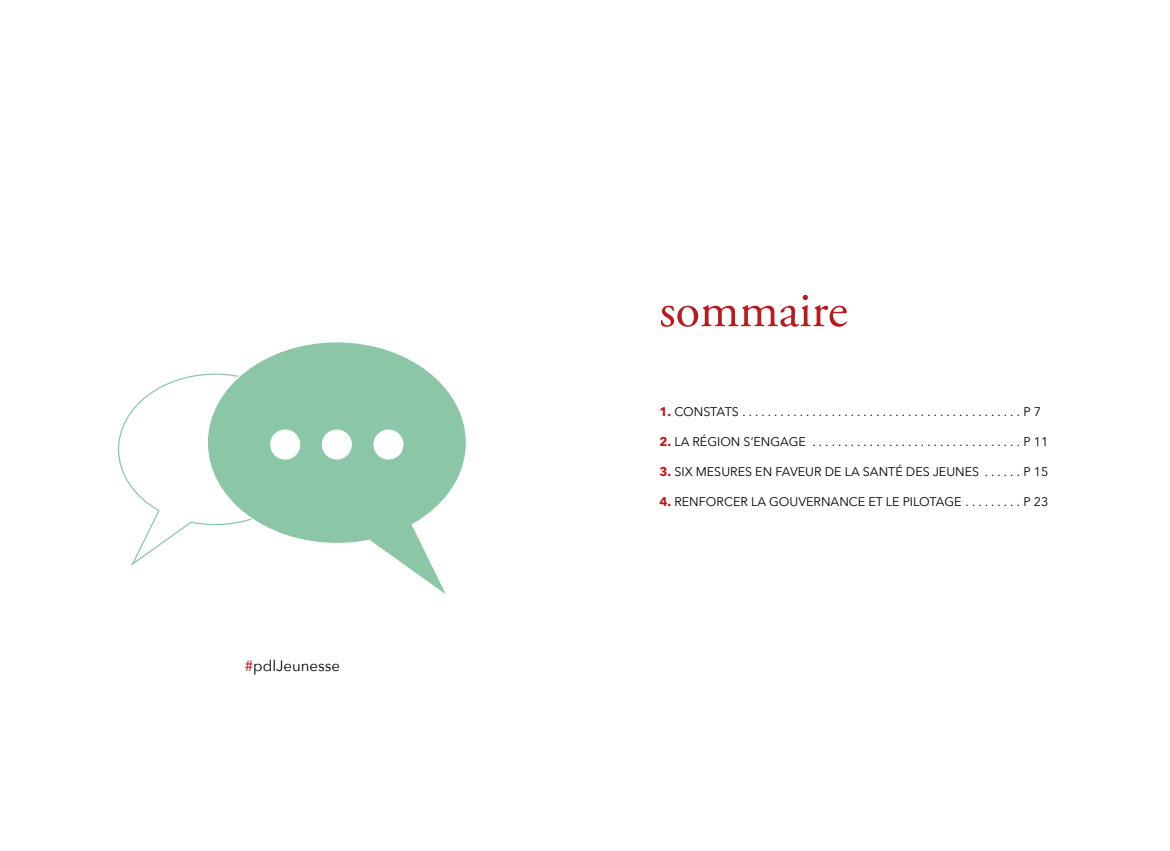
<style>
.page{position:relative;width:1170px;height:851px;background:#fff}
.page>*{position:absolute;margin:0;border:0;box-sizing:border-box;transform-origin:0 0}
.t1{font:50px "Adobe Garamond Pro";color:#ba191d}
.t2{font:15px "Avenir Next";color:#000}
.t3{font:12.5px "Avenir Next";color:#000}
.s1{color:#ba191d}
.s2{font-weight:700;color:#ba191d}
</style>
<div class="page">
<svg style="left:118px;top:374px;width:88px;height:192px"></svg>
<svg style="left:206px;top:342px;width:260px;height:252px"></svg>
<p class="t2" style="left:245px;top:653px;width:97px"><span class="s1">#</span>pdlJeunesse</p>
<h1 class="t1" style="left:659px;top:280px;width:190px">sommaire</h1>
<p class="t3" style="left:659px;top:401px;width:383px"><span class="s2">1.</span> CONSTATS . . . . . . . . . . . . . . . . . . . . . . . . . . . . . . . . . . . . . . . . . . . . P 7</p>
<p class="t3" style="left:659px;top:431px;width:390px"><span class="s2">2.</span> LA RÉGION S’ENGAGE . . . . . . . . . . . . . . . . . . . . . . . . . . . . . . . . . P 11</p>
<p class="t3" style="left:659px;top:461px;width:390px"><span class="s2">3.</span> SIX MESURES EN FAVEUR DE LA SANTÉ DES JEUNES . . . . . . P 15</p>
<p class="t3" style="left:659px;top:491px;width:390px"><span class="s2">4.</span> RENFORCER LA GOUVERNANCE ET LE PILOTAGE . . . . . . . . . P 23</p>
</div>
